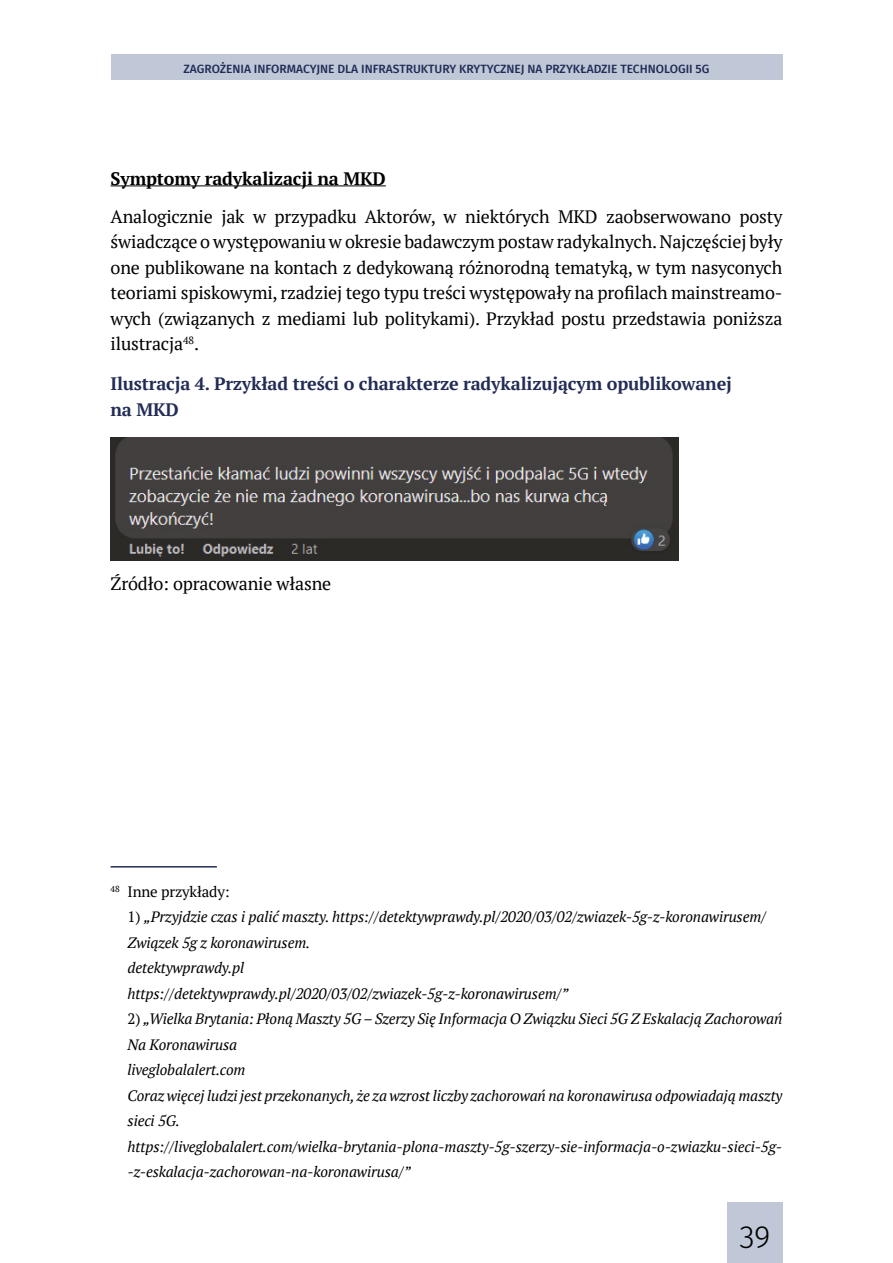
<style>
.page{position:relative;width:893px;height:1263px;background:#fff}
.page>*{position:absolute;margin:0;border:0;box-sizing:border-box;transform-origin:0 0}
.t1{font:300 31.5px "Fira Sans";color:#000}
.t2{font:18px/25.5px "PT Serif";letter-spacing:-.01em;color:#000;text-align:justify}
.t3{font:700 18px/25.5px "PT Serif";letter-spacing:-.01em;color:#222c56}
.t4{font:700 18px "PT Serif";letter-spacing:-.01em;color:#000}
.t5{font:italic 15px/25.5px "PT Serif";letter-spacing:-.01em;color:#000}
.t6{font:15px "PT Serif";letter-spacing:-.01em;color:#000}
.t7{font:500 12px "Fira Sans";color:#222c56}
.s1{font-style:normal}
</style>
<div class="page">
<div style="left:111px;top:54px;width:671px;height:26px;background:#c0c8d8"></div>
<div style="left:727px;top:1202px;width:55px;height:61px;background:#c0c8d8"></div>
<hr style="left:111px;top:185px;width:275px;height:1px;background:#000">
<hr style="left:111px;top:866px;width:106px;height:1px;background:#222c56">
<img style="left:111px;top:437px;width:567px;height:123px">
<p class="t7" style="left:184px;top:59px;width:527px">ZAGROŻENIA INFORMACYJNE DLA INFRASTRUKTURY KRYTYCZNEJ NA PRZYKŁADZIE TECHNOLOGII 5G</p>
<p class="t4" style="left:111px;top:166px;width:277px">Symptomy radykalizacji na MKD</p>
<p class="t2" style="left:111px;top:203px;width:673px">Analogicznie jak w przypadku Aktorów, w niektórych MKD zaobserwowano posty świadczące o występowaniu w okresie badawczym postaw radykalnych. Najczęściej były one publikowane na kontach z dedykowaną różnorodną tematyką, w tym nasyconych teoriami spiskowymi, rzadziej tego typu treści występowały na profilach mainstreamo&shy;wych (związanych z mediami lub politykami). Przykład postu przedstawia poniższa ilustracja<sup>48</sup>.</p>
<p class="t3" style="left:111px;top:371px;width:623px">Ilustracja 4. Przykład treści o charakterze radykalizującym opublikowanej na MKD</p>
<p class="t2" style="left:111px;top:570px;width:222px">Źródło: opracowanie własne</p>
<p class="t6" style="left:111px;top:881px;width:121px"><sup>48</sup> Inne przykłady:</p>
<p class="t5" style="left:128px;top:904px;width:640px"><span class="s1">1)</span> „Przyjdzie czas i palić maszty. https://detektywprawdy.pl/2020/03/02/zwiazek-5g-z-koronawirusem/ Związek 5g z koronawirusem.<br>detektywprawdy.pl<br>https://detektywprawdy.pl/2020/03/02/zwiazek-5g-z-koronawirusem/”</p>
<p class="t5" style="left:128px;top:1006px;width:656px"><span class="s1">2)</span> „Wielka Brytania: Płoną Maszty 5G – Szerzy Się Informacja O Związku Sieci 5G Z Eskalacją Zachorowań Na Koronawirusa<br>liveglobalalert.com<br>Coraz więcej ludzi jest przekonanych, że za wzrost liczby zachorowań na koronawirusa odpowiadają maszty sieci 5G. https://liveglobalalert.com/wielka-brytania-plona-maszty-5g-szerzy-sie-informacja-o-zwiazku-sieci-5g--z-eskalacja-zachorowan-na-koronawirusa/”</p>
<h1 class="t1" style="left:739px;top:1214px;width:32px">39</h1>
</div>
